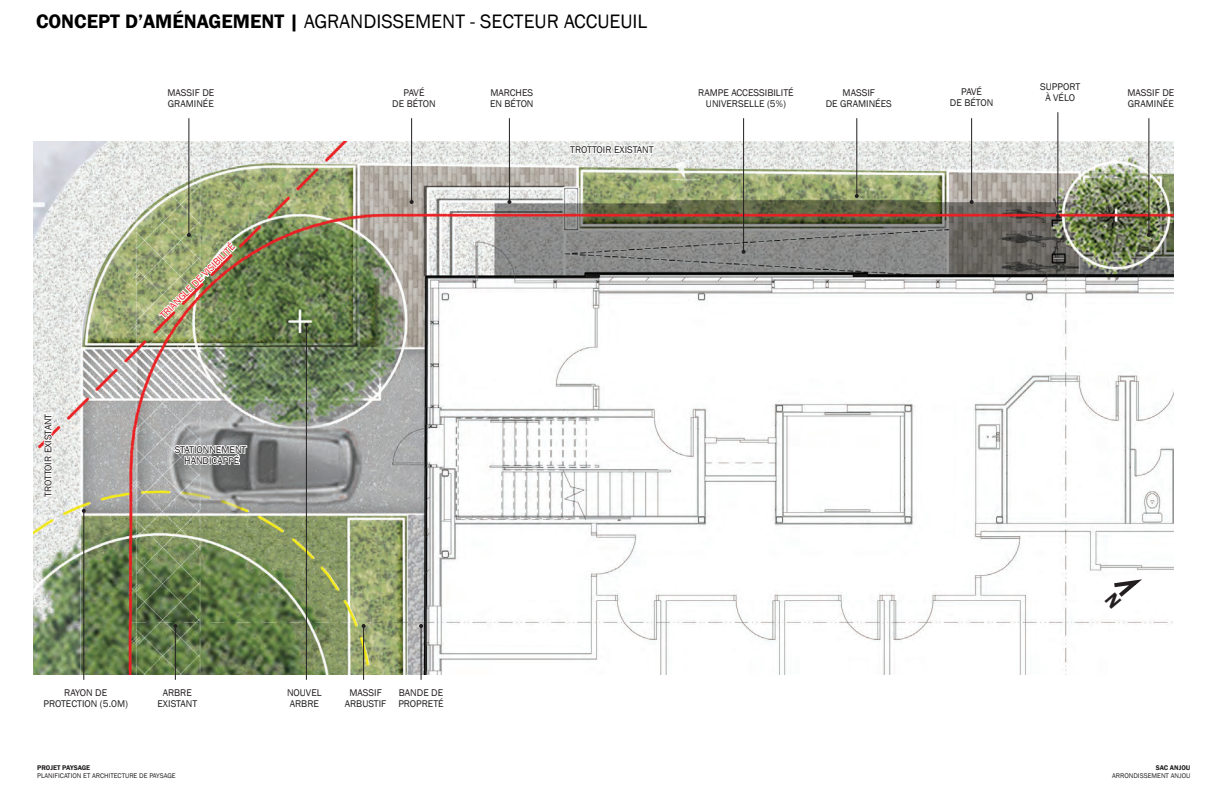
<style>
.page{position:relative;width:1224px;height:792px;background:#fff}
.page>*{position:absolute;margin:0;border:0;box-sizing:border-box;transform-origin:0 0}
.t1{font:20px "Franklin Gothic";color:#000}
.t2{font:600 20px "Franklin Gothic";color:#000}
.t3{font:10px/11px "Franklin Gothic";color:#231f20}
.t4{font:10px "Franklin Gothic";color:#ee1d23}
.t5{font:7px "Franklin Gothic";color:#231f20}
.t6{font:600 7px "Franklin Gothic";color:#231f20}
.s1{font-weight:600}
</style>
<div class="page">
<img style="left:33px;top:141px;width:1140px;height:533px">
<svg style="left:172px;top:437px;width:76px;height:32px"></svg>
<svg style="left:569px;top:141px;width:86px;height:17px"></svg>
<svg style="left:39px;top:412px;width:18px;height:87px"></svg>
<hr style="left:363px;top:626px;width:1px;height:54px;background:#231f20">
<svg style="left:362px;top:624px;width:4px;height:4px"></svg>
<hr style="left:421px;top:626px;width:1px;height:54px;background:#231f20">
<svg style="left:419px;top:624px;width:4px;height:4px"></svg>
<hr style="left:175px;top:626px;width:1px;height:54px;background:#231f20">
<svg style="left:173px;top:624px;width:4px;height:4px"></svg>
<hr style="left:306px;top:325px;width:1px;height:355px;background:#231f20">
<svg style="left:304px;top:323px;width:4px;height:4px"></svg>
<hr style="left:83px;top:511px;width:1px;height:169px;background:#231f20">
<svg style="left:82px;top:509px;width:4px;height:4px"></svg>
<hr style="left:743px;top:118px;width:1px;height:134px;background:#231f20">
<svg style="left:742px;top:250px;width:4px;height:4px"></svg>
<hr style="left:509px;top:118px;width:1px;height:84px;background:#231f20">
<svg style="left:507px;top:200px;width:4px;height:4px"></svg>
<hr style="left:411px;top:118px;width:1px;height:84px;background:#231f20">
<svg style="left:410px;top:200px;width:4px;height:4px"></svg>
<hr style="left:971px;top:118px;width:1px;height:84px;background:#231f20">
<svg style="left:970px;top:200px;width:4px;height:4px"></svg>
<hr style="left:1057px;top:112px;width:1px;height:104px;background:#231f20">
<svg style="left:1056px;top:214px;width:4px;height:4px"></svg>
<hr style="left:1148px;top:118px;width:1px;height:117px;background:#231f20">
<svg style="left:1147px;top:233px;width:4px;height:4px"></svg>
<hr style="left:188px;top:118px;width:1px;height:117px;background:#231f20">
<img style="left:157px;top:233px;width:81px;height:88px">
<hr style="left:856px;top:118px;width:1px;height:78px;background:#231f20">
<svg style="left:855px;top:194px;width:4px;height:4px"></svg>
<svg style="left:1105px;top:576px;width:44px;height:33px"></svg>
<h1 class="t2" style="left:36px;top:9px;width:63px">CONCEPT</h1>
<h1 class="t1" style="left:125px;top:9px;width:451px"><span class="s1">D’AMÉNAGEMENT |</span> AG RANDISSEMENT - SECTEUR ACCU</h1>
<h1 class="t1" style="left:610px;top:9px;width:37px">EUIL</h1>
<p class="t3" style="left:392px;top:87px;width:45px;text-align:center">PAVÉ<br>DE BÉTON</p>
<p class="t3" style="left:706px;top:87px;width:88px;text-indent:-8px">RAM PE ACCESSIBI LITÉ<br>UNIVER</p>
<p class="t3" style="left:167px;top:87px;width:47px">MASSIF DE<br>GRAMINÉE</p>
<p class="t3" style="left:826px;top:87px;width:68px;text-align:center">MASSIF<br>DE GRAMI NÉES</p>
<p class="t3" style="left:490px;top:87px;width:45px">MARCHES<br>EN BÉTON</p>
<p class="t3" style="left:738px;top:98px;width:49px">SELLE (5%)</p>
<p class="t3" style="left:43px;top:497px;width:85px;rotate:-90deg">TROTTOIR EXISTANT</p>
<p class="t4" style="left:157px;top:313px;width:103px;rotate:-45deg">TRI ANGLE DE VI SIBI LITÉ</p>
<p class="t3" style="left:175px;top:444px;width:49px">STATIONNEME</p>
<p class="t3" style="left:184px;top:444px;width:64px;text-indent:51px">NT<br>HANDICAPPÉ</p>
<p class="t3" style="left:570px;top:144px;width:85px">TROTTOIR EXISTANT</p>
<p class="t3" style="left:950px;top:86px;width:45px;text-align:center">PAVÉ<br>DE BÉTON</p>
<p class="t3" style="left:1040px;top:81px;width:42px;text-align:center">SUPPORT<br>ÀVÉLO</p>
<p class="t3" style="left:1127px;top:87px;width:47px">MASSIF DE<br>GRAMINÉE</p>
<p class="t3" style="left:43px;top:687px;width:86px;text-align:center">RAYON DE<br>PROTECTION (5.0M )</p>
<p class="t3" style="left:157px;top:687px;width:41px;text-indent:5px">ARBRE<br>EXISTANT</p>
<p class="t3" style="left:287px;top:687px;width:36px">NOUVEL<br>ARBRE</p>
<p class="t3" style="left:345px;top:687px;width:39px;text-align:center">MASSIF<br>ARBUSTIF</p>
<p class="t3" style="left:398px;top:687px;width:46px">BANDE DE<br>PROPRETÉ</p>
<p class="t6" style="left:37px;top:763px;width:55px">PROJET PAYSAGE</p>
<p class="t5" style="left:37px;top:772px;width:140px">PLANIFICATION ET ARCHITECTURE DE PAYSAGE</p>
<p class="t6" style="left:1156px;top:763px;width:36px">SAC ANJOU</p>
<p class="t5" style="left:1112px;top:772px;width:80px">ARRONDISSEMENT ANJOU</p>
</div>
